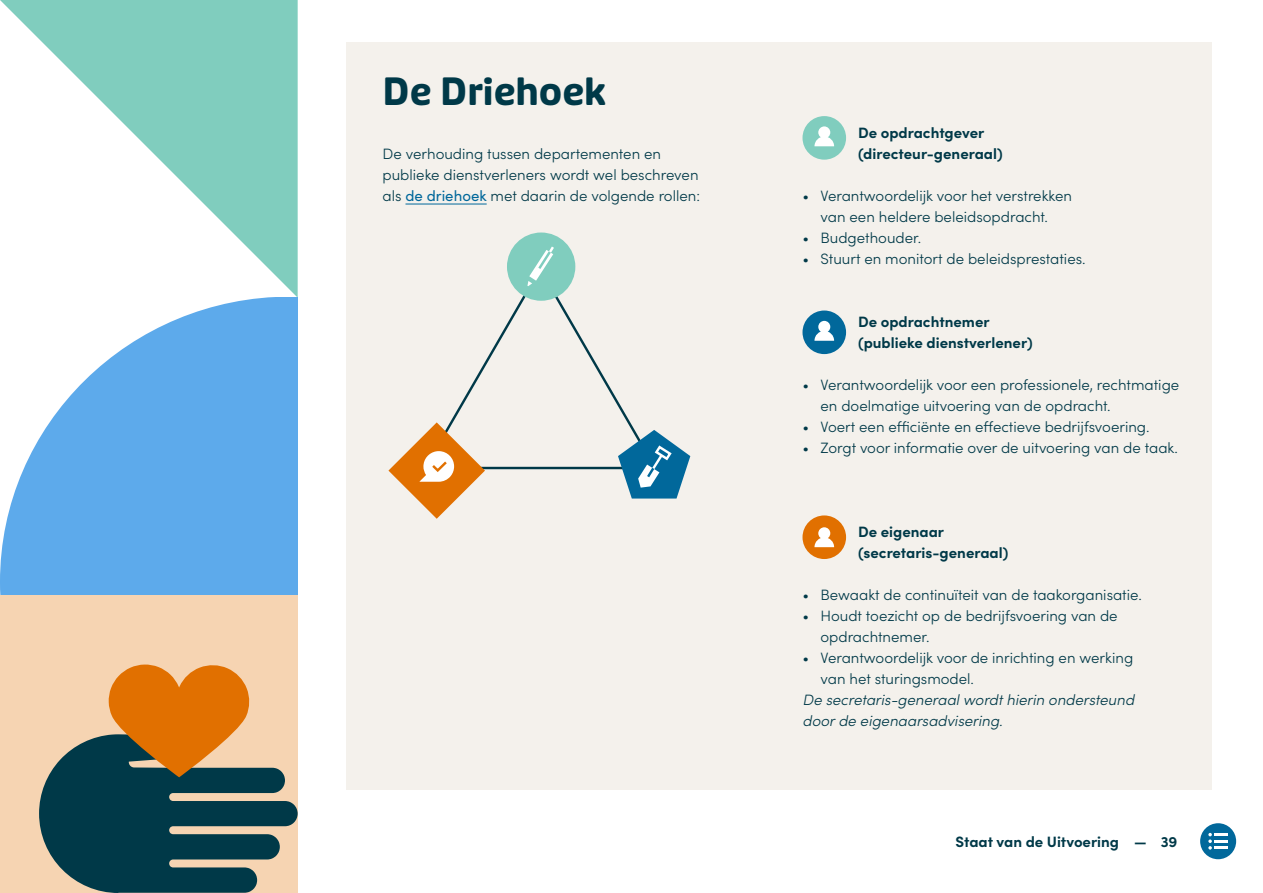
<style>
.page{position:relative;width:1263px;height:893px;background:#fff}
.page>*{position:absolute;margin:0;border:0;box-sizing:border-box;transform-origin:0 0}
.t1{font:700 37.5px "Puffin Display Soft";color:#003948}
.t2{font:300 15px/21px "Sofia Pro";color:#003948}
.t3{font:700 15px/21px "Sofia Pro";color:#003948}
.t4{font:italic 300 15px/21px "Sofia Pro";color:#003948}
.s1{font-weight:400;color:#01689b}
</style>
<div class="page">
<div style="left:346px;top:42px;width:866px;height:747px;background:#f4f1ec"></div>
<svg style="left:450px;top:266px;width:185px;height:204px"></svg>
<svg style="left:388px;top:422px;width:97px;height:97px"></svg>
<div style="left:507px;top:233px;width:68px;height:68px;background:#80cdbe;border-radius:50%"></div>
<svg style="left:527px;top:246px;width:27px;height:40px"></svg>
<svg style="left:618px;top:430px;width:72px;height:69px"></svg>
<hr style="left:405px;top:204px;width:82px;height:1px;background:#01689b">
<div style="left:802px;top:116px;width:44px;height:44px;background:#80cdbe;border-radius:50%"></div>
<div style="left:818px;top:126px;width:12px;height:12px;background:#fff;border-radius:50%"></div>
<svg style="left:814px;top:136px;width:20px;height:10px"></svg>
<div style="left:802px;top:311px;width:44px;height:43px;background:#01689b;border-radius:50%"></div>
<div style="left:818px;top:321px;width:12px;height:12px;background:#fff;border-radius:50%"></div>
<svg style="left:814px;top:331px;width:20px;height:10px"></svg>
<div style="left:802px;top:515px;width:44px;height:44px;background:#e17000;border-radius:50%"></div>
<div style="left:818px;top:527px;width:12px;height:12px;background:#fff;border-radius:50%"></div>
<svg style="left:814px;top:537px;width:20px;height:10px"></svg>
<div style="left:0;top:595px;width:298px;height:298px;background:#f6d4b2"></div>
<svg style="left:39px;top:664px;width:259px;height:229px"></svg>
<svg style="left:0;top:0;width:298px;height:297px"></svg>
<svg style="left:0;top:297px;width:298px;height:298px;fill:#5daaeb"></svg>
<div style="left:1200px;top:823px;width:36px;height:36px;background:#01689b;border-radius:50%"></div>
<svg style="left:1208px;top:833px;width:4px;height:17px"></svg>
<hr style="left:1214px;top:833px;width:14px;height:3px;background:#fff">
<hr style="left:1214px;top:840px;width:14px;height:3px;background:#fff">
<hr style="left:1214px;top:846px;width:14px;height:3px;background:#fff">
<h1 class="t1" style="left:382px;top:69px;width:225px">De Driehoek</h1>
<p class="t2" style="left:382px;top:142px;width:319px">De verhouding tussen departementen en publieke dienstverleners wordt wel beschreven als <span class="s1">de driehoek</span> met daarin de volgende rollen:</p>
<p class="t3" style="left:858px;top:121px;width:146px">De opdrachtgever (directeur-generaal)</p>
<p class="t2" style="left:802px;top:184px;width:271px;text-align:center">• Verantwoordelijk voor het verstrekken van een heldere beleidsopdracht.</p>
<p class="t2" style="left:802px;top:226px;width:120px">• Budgethouder.</p>
<p class="t2" style="left:802px;top:247px;width:285px">• Stuurt en monitort de beleidsprestaties.</p>
<p class="t3" style="left:858px;top:310px;width:176px">De opdrachtnemer (publieke dienstverlener)</p>
<p class="t2" style="left:820px;top:373px;width:360px;text-indent:-18px">• Verantwoordelijk voor een professionele, rechtmatige en doelmatige uitvoering van de opdracht.</p>
<p class="t2" style="left:802px;top:415px;width:349px">• Voert een efficiënte en effectieve bedrijfsvoering.</p>
<p class="t2" style="left:802px;top:436px;width:377px">• Zorgt voor informatie over de uitvoering van de taak.</p>
<p class="t3" style="left:858px;top:520px;width:152px">De eigenaar (secretaris-generaal)</p>
<p class="t2" style="left:802px;top:583px;width:341px">• Bewaakt de continuïteit van de taakorganisatie.</p>
<p class="t2" style="left:820px;top:604px;width:299px;text-indent:-18px">• Houdt toezicht op de bedrijfsvoering van de opdrachtnemer.</p>
<p class="t2" style="left:820px;top:646px;width:314px;text-indent:-18px">• Verantwoordelijk voor de inrichting en werking van het sturingsmodel.</p>
<p class="t4" style="left:802px;top:688px;width:333px">De secretaris-generaal wordt hierin ondersteund door de eigenaarsadvisering.</p>
<p class="t3" style="left:955px;top:830px;width:223px">Staat van de Uitvoering — 39</p>
</div>
